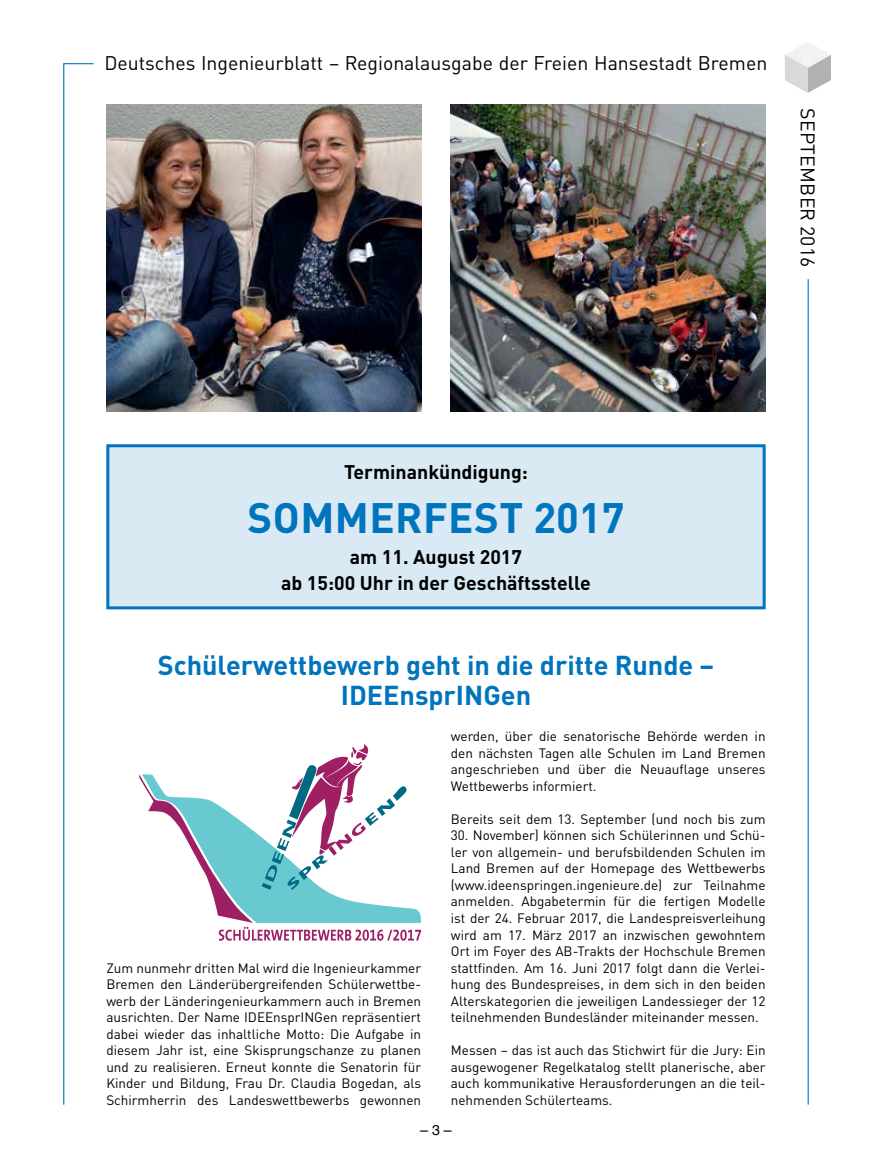
<style>
.page{position:relative;width:872px;height:1170px;background:#fff}
.page>*{position:absolute;margin:0;border:0;box-sizing:border-box;transform-origin:0 0}
.t1{font:700 42px "DINOT";letter-spacing:.01em;color:#0074bc}
.t2{font:700 27px/30px "DINOT";color:#0074bc;text-align:center}
.t3{font:19.5px "DINOT";color:#000}
.t4{font:700 19.5px/26.1px "DINOT";color:#000;text-align:center}
.t5{font:14.25px "Helvetica";color:#000}
.t6{font:13.5px/16.5px "DINOT";color:#000;text-align:justify}
</style>
<div class="page">
<img style="left:785px;top:43px;width:46px;height:50px">
<hr style="left:807px;top:279px;width:1px;height:825px;background:#0074bc">
<svg style="left:63px;top:63px;width:31px;height:1042px"></svg>
<div style="left:108px;top:446px;width:656px;height:162px;background:#d9eaf5"></div>
<div style="left:106px;top:444px;width:659px;height:165px;border:3px solid #0074bc"></div>
<img style="left:106px;top:104px;width:315px;height:307px">
<img style="left:451px;top:104px;width:314px;height:307px">
<svg style="left:139px;top:744px;width:282px;height:196px"></svg>
<h3 class="t3" style="left:104px;top:51px;width:664px">Deutsches Ingenieurblatt – Regionalausgabe der Freien Hansestadt Bremen</h3>
<h3 class="t3" style="left:820px;top:108px;width:160px;rotate:90deg">SEPTEMBER 2016</h3>
<h3 class="t4" style="left:344px;top:458px;width:185px">Terminankündigung:</h3>
<h1 class="t1" style="left:248px;top:490px;width:378px">SOMMERFEST 2017</h1>
<h3 class="t4" style="left:281px;top:543px;width:311px">am 11. August 2017<br>ab 15:00 Uhr in der Geschäftsstelle</h3>
<h2 class="t2" style="left:158px;top:649px;width:558px">Schülerwettbewerb geht in die dritte Runde –<br>IDEEnsprINGen</h2>
<p class="t6" style="left:106px;top:959px;width:316px">Zum nunmehr dritten Mal wird die Ingenieurkammer Bremen den Länderübergreifenden Schülerwettbe&shy;werb der Länderingenieurkammern auch in Bremen ausrichten. Der Name IDEEnsprINGen repräsentiert dabei wieder das inhaltliche Motto: Die Aufgabe in diesem Jahr ist, eine Skisprungschanze zu planen und zu realisieren. Erneut konnte die Senatorin für Kinder und Bildung, Frau Dr. Claudia Bogedan, als Schirmherrin des Landeswettbewerbs gewonnen</p>
<p class="t6" style="left:451px;top:728px;width:316px">werden, über die senatorische Behörde werden in den nächsten Tagen alle Schulen im Land Bremen angeschrieben und über die Neuauflage unseres Wettbewerbs informiert.</p>
<p class="t6" style="left:451px;top:810px;width:316px">Bereits seit dem 13. September (und noch bis zum</p>
<p class="t6" style="left:451px;top:827px;width:316px">30. November) können sich Schülerinnen und Schü&shy;ler von allgemein- und berufsbildenden Schulen im Land Bremen auf der Homepage des Wettbewerbs (www.ideenspringen.ingenieure.de) zur Teilnahme anmelden. Abgabetermin für die fertigen Modelle ist der 24. Februar 2017, die Landespreisverleihung wird am 17. März 2017 an inzwischen gewohntem Ort im Foyer des AB-Trakts der Hochschule Bremen stattfinden. Am 16. Juni 2017 folgt dann die Verlei&shy;hung des Bundespreises, in dem sich in den beiden Alterskategorien die jeweiligen Landessieger der 12 teilnehmenden Bundesländer miteinander messen.</p>
<p class="t6" style="left:451px;top:1041px;width:316px">Messen – das ist auch das Stichwirt für die Jury: Ein ausgewogener Regelkatalog stellt planerische, aber auch kommunikative Herausforderungen an die teil&shy;nehmenden Schülerteams.</p>
<p class="t5" style="left:420px;top:1118px;width:33px">– 3 –</p>
</div>
